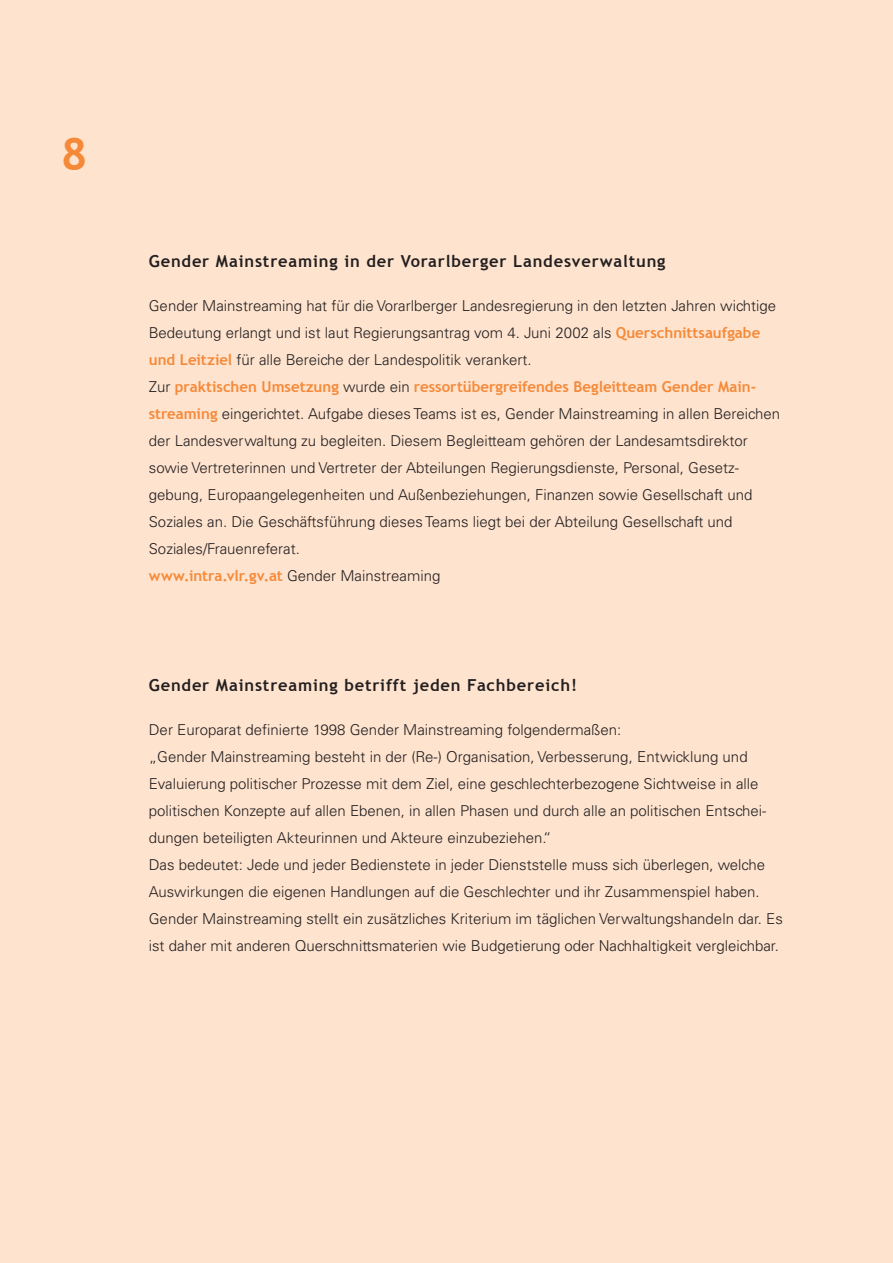
<style>
.page{position:relative;width:893px;height:1263px;background:#fee3ce}
.page>*{position:absolute;margin:0;border:0;box-sizing:border-box;transform-origin:0 0}
.t1{font:700 45px "Trebuchet MS";color:#f58938}
.t2{font:700 16.5px "Trebuchet MS";letter-spacing:.05em;color:#231f20}
.t3{font:300 15px/27px "Univers LT Std";color:#231f20}
.t4{font:700 15px "Trebuchet MS";color:#f58938}
.s1{font-family:"Trebuchet MS";font-weight:700;color:#f58938}
.s2{font-family:"Univers LT Std";font-weight:300;color:#231f20}
</style>
<div class="page">
<h1 class="t1" style="left:61px;top:126px;width:28px">8</h1>
<p class="t2" style="left:149px;top:251px;width:518px">Gender Mainstreaming in der Vorarlberger Landesverwaltung</p>
<p class="t3" style="left:149px;top:292px;width:629px">Gender Mainstreaming hat für die Vorarlberger Landesregierung in den letzten Jahren wichtige<br>Bedeutung erlangt und ist laut Regierungsantrag vom 4. Juni 2002 als <span class="s1">Querschnittsaufgabe und Leitziel</span> für alle Bereiche der Landespolitik verankert.</p>
<p class="t4" style="left:149px;top:378px;width:607px"><span class="s2">Zur</span> praktischen Umsetzung <span class="s2">wurde ein</span> ressortübergreifendes Begleitteam Gender Main-</p>
<p class="t3" style="left:149px;top:400px;width:633px"><span class="s1">streaming</span> eingerichtet. Aufgabe dieses Teams ist es, Gender Mainstreaming in allen Bereichen der Landesverwaltung zu begleiten. Diesem Begleitteam gehören der Landesamtsdirektor sowie Vertreterinnen und Vertreter der Abteilungen Regierungsdienste, Personal, Gesetz&shy;gebung, Europaangelegenheiten und Außenbeziehungen, Finanzen sowie Gesellschaft und Soziales an. Die Geschäftsführung dieses Teams liegt bei der Abteilung Gesellschaft und Soziales/Frauenreferat.</p>
<p class="t4" style="left:149px;top:567px;width:293px">www.intra.vlr.gv.at <span class="s2">Gender Mainstreaming</span></p>
<p class="t2" style="left:149px;top:675px;width:430px">Gender Mainstreaming betrifft jeden Fachbereich!</p>
<p class="t3" style="left:149px;top:716px;width:636px">Der Europarat definierte 1998 Gender Mainstreaming folgendermaßen:<br>„Gender Mainstreaming besteht in der (Re-) Organisation, Verbesserung, Entwicklung und Evaluierung politischer Prozesse mit dem Ziel, eine geschlechterbezogene Sichtweise in alle politischen Konzepte auf allen Ebenen, in allen Phasen und durch alle an politischen Entschei&shy;dungen beteiligten Akteurinnen und Akteure einzubeziehen.“<br>Das bedeutet: Jede und jeder Bedienstete in jeder Dienststelle muss sich überlegen, welche Auswirkungen die eigenen Handlungen auf die Geschlechter und ihr Zusammenspiel haben.<br>Gender Mainstreaming stellt ein zusätzliches Kriterium im täglichen Verwaltungshandeln dar. Es ist daher mit anderen Querschnittsmaterien wie Budgetierung oder Nachhaltigkeit vergleichbar.</p>
</div>
